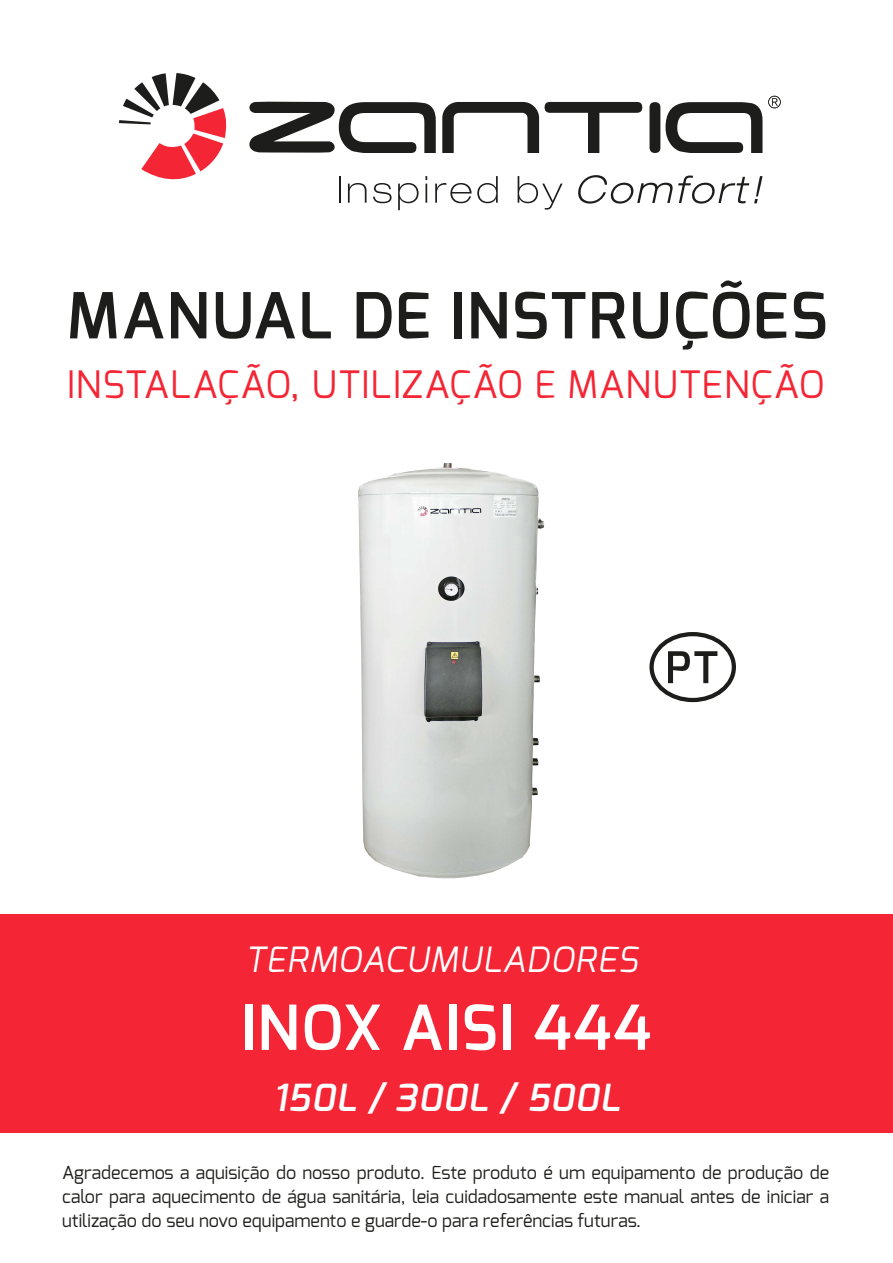
<style>
.page{position:relative;width:893px;height:1263px;background:#fff}
.page>*{position:absolute;margin:0;border:0;box-sizing:border-box;transform-origin:0 0}
.t1{font:600 63.3px "Exo";letter-spacing:.03em;color:#1d1d1b}
.t2{font:600 61.95px "Exo";letter-spacing:.03em;color:#fff}
.t3{font:37.8px "Exo";letter-spacing:.03em;color:#f42534}
.t4{font:italic 600 37.35px "Exo";letter-spacing:.03em;color:#fff}
.t5{font:italic 34.8px "Exo";letter-spacing:.03em;color:#fff}
.t6{font:18px/24px "Exo";color:#1d1d1b;text-align:justify}
</style>
<div class="page">
<div style="left:0;top:914px;width:893px;height:218px;background:#f42534"></div>
<img style="left:358px;top:463px;width:187px;height:416px">
<svg style="left:668px;top:651px;width:49px;height:32px"></svg>
<div style="left:649px;top:632px;width:87px;height:70px;border:4px solid #1d1d1b;border-radius:50%"></div>
<svg style="left:339px;top:176px;width:1px;height:27px"></svg>
<svg style="left:348px;top:183px;width:18px;height:20px"></svg>
<svg style="left:373px;top:183px;width:19px;height:20px"></svg>
<svg style="left:398px;top:183px;width:21px;height:27px"></svg>
<svg style="left:425px;top:176px;width:2px;height:27px"></svg>
<svg style="left:435px;top:176px;width:63px;height:27px"></svg>
<svg style="left:518px;top:176px;width:45px;height:34px"></svg>
<svg style="left:578px;top:175px;width:184px;height:29px"></svg>
<svg style="left:768px;top:96px;width:13px;height:12px"></svg>
<svg style="left:665px;top:102px;width:97px;height:51px"></svg>
<div style="left:650px;top:102px;width:10px;height:51px;background:#1d1d1b;border-radius:5px"></div>
<div style="left:545px;top:102px;width:97px;height:11px;background:#1d1d1b;border-radius:5px"></div>
<svg style="left:442px;top:102px;width:97px;height:51px"></svg>
<svg style="left:119px;top:73px;width:108px;height:107px"></svg>
<svg style="left:249px;top:101px;width:187px;height:52px"></svg>
<h1 class="t1" style="left:67px;top:275px;width:762px">MANUAL DE INSTRUÇÕES</h1>
<h3 class="t3" style="left:67px;top:360px;width:759px">INSTALAÇÃO, UTILIZAÇÃO E MANUTENÇÃO</h3>
<h3 class="t5" style="left:245px;top:937px;width:394px">TERMOACUMULADORES</h3>
<h2 class="t2" style="left:241px;top:988px;width:411px">INOX AISI 444</h2>
<h3 class="t4" style="left:273px;top:1073px;width:348px">150L / 300L / 500L</h3>
<p class="t6" style="left:62px;top:1161px;width:769px">Agradecemos a aquisição do nosso produto. Este produto é um equipamento de produção de calor para aquecimento de água sanitária, leia cuidadosamente este manual antes de iniciar a utilização do seu novo equipamento e guarde-o para referências futuras.</p>
</div>
